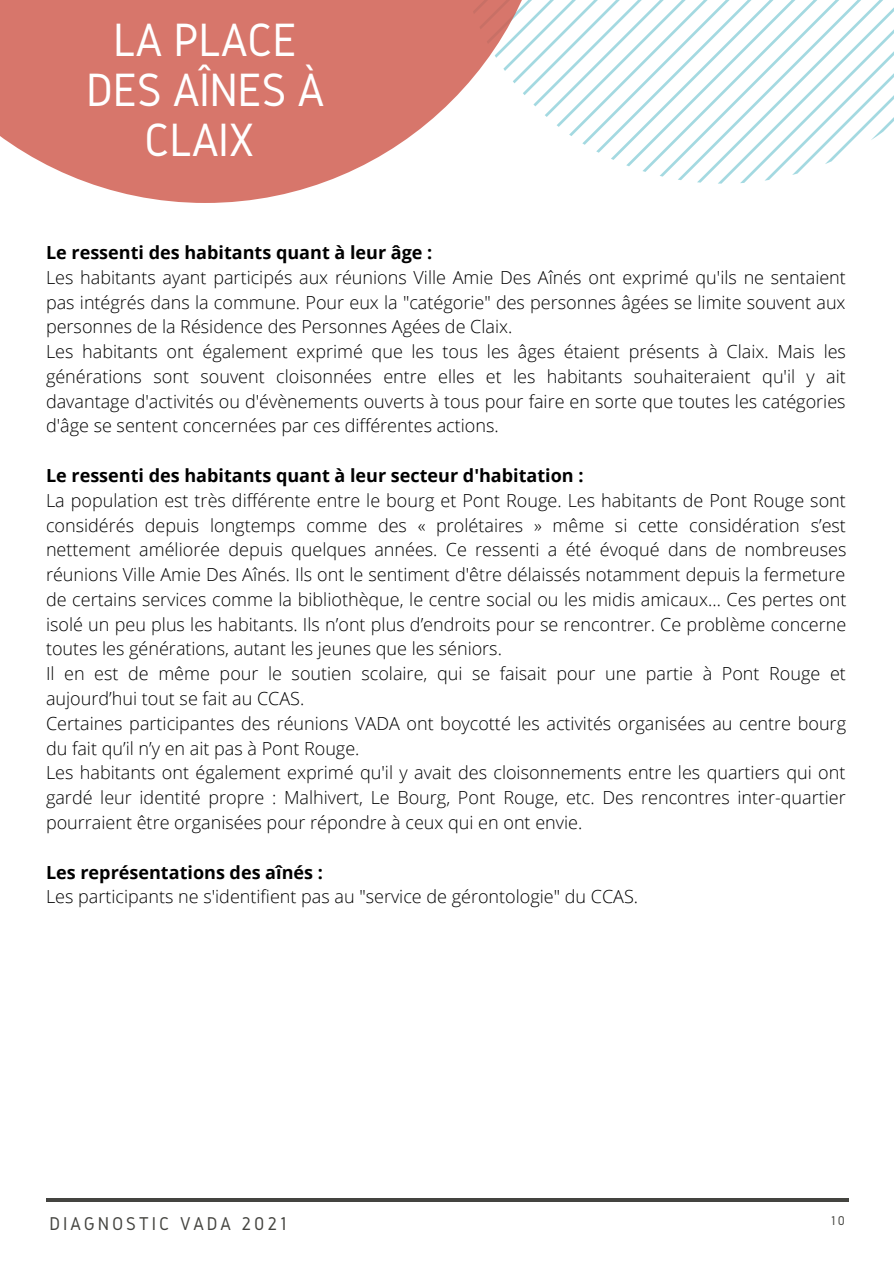
<style>
.page{position:relative;width:894px;height:1264px;background:#fff}
.page>*{position:absolute;margin:0;border:0;box-sizing:border-box;transform-origin:0 0}
.t1{font:48.45px/49.7px "Gidole";letter-spacing:-.01em;color:#fff;text-align:center}
.t2{font:19.2px "Gidole";letter-spacing:.15em;color:#444440}
.t3{font:300 18px/24.8px "Open Sans";color:#000}
.t4{font:700 18px "Open Sans";color:#000}
.t5{font:13.2px "Gidole";color:#444440}
</style>
<div class="page">
<svg style="left:553px;top:0;width:340px;height:184px"></svg>
<hr style="left:46px;top:1198px;width:802px;height:3px;background:#444440">
<svg style="left:0;top:0;width:553px;height:203px;fill:#d7766b"></svg>
<h1 class="t1" style="left:86px;top:15px;width:239px">LA PLACE<br>DES AÎNÉS À<br>CLAIX</h1>
<p class="t4" style="left:46px;top:240px;width:388px">Le ressenti des habitants quant à leur âge :</p>
<p class="t3" style="left:46px;top:264px;width:801px">Les habitants ayant participés aux réunions Ville Amie Des Aînés ont exprimé qu'ils ne sentaient pas intégrés dans la commune. Pour eux la "catégorie" des personnes âgées se limite souvent aux personnes de la Résidence des Personnes Agées de Claix.<br>Les habitants ont également exprimé que les tous les âges étaient présents à Claix. Mais les générations sont souvent cloisonnées entre elles et les habitants souhaiteraient qu'il y ait davantage d'activités ou d'évènements ouverts à tous pour faire en sorte que toutes les catégories d'âge se sentent concernées par ces différentes actions.</p>
<p class="t4" style="left:46px;top:463px;width:539px">Le ressenti des habitants quant à leur secteur d'habitation :</p>
<p class="t3" style="left:46px;top:487px;width:801px">La population est très différente entre le bourg et Pont Rouge. Les habitants de Pont Rouge sont considérés depuis longtemps comme des « prolétaires » même si cette considération s’est nettement améliorée depuis quelques années. Ce ressenti a été évoqué dans de nombreuses réunions Ville Amie Des Aînés. Ils ont le sentiment d'être délaissés notamment depuis la fermeture de certains services comme la bibliothèque, le centre social ou les midis amicaux… Ces pertes ont isolé un peu plus les habitants. Ils n’ont plus d’endroits pour se rencontrer. Ce problème concerne toutes les générations, autant les jeunes que les séniors.<br>Il en est de même pour le soutien scolaire, qui se faisait pour une partie à Pont Rouge et aujourd’hui tout se fait au CCAS.<br>Certaines participantes des réunions VADA ont boycotté les activités organisées au centre bourg du fait qu’il n’y en ait pas à Pont Rouge.<br>Les habitants ont également exprimé qu'il y avait des cloisonnements entre les quartiers qui ont gardé leur identité propre : Malhivert, Le Bourg, Pont Rouge, etc. Des rencontres inter-quartier pourraient être organisées pour répondre à ceux qui en ont envie.</p>
<p class="t4" style="left:46px;top:859px;width:278px">Les représentations des aînés :</p>
<p class="t3" style="left:46px;top:884px;width:593px">Les participants ne s'identifient pas au "service de gérontologie" du CCAS.</p>
<p class="t2" style="left:49px;top:1213px;width:239px">DIAGNOSTIC VADA 2021</p>
<p class="t5" style="left:830px;top:1213px;width:15px">10</p>
</div>
